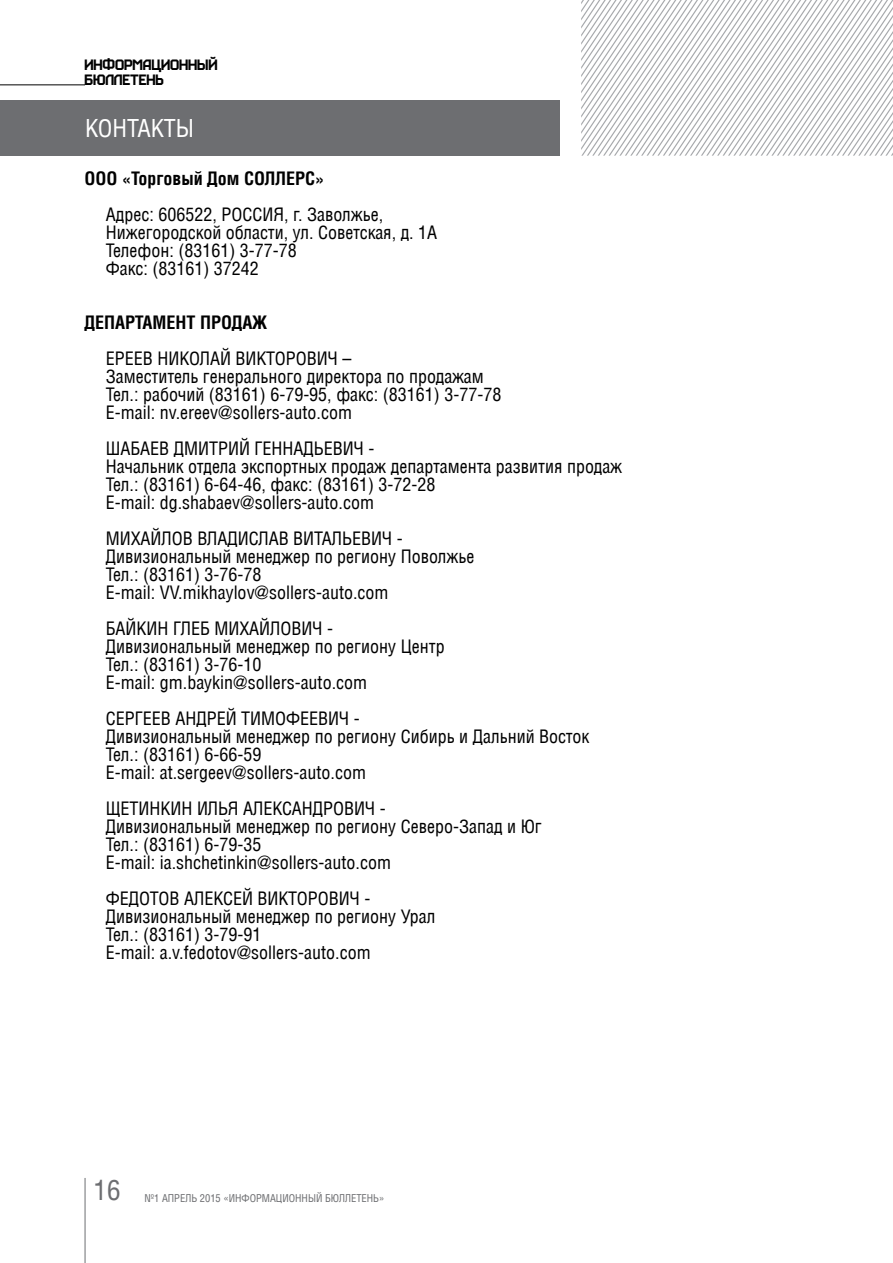
<style>
.page{position:relative;width:893px;height:1263px;background:#fff}
.page>*{position:absolute;margin:0;border:0;box-sizing:border-box;transform-origin:0 0}
.t1{font:27px "AG Letterica Condensed";color:#6d6e71}
.t2{font:24px "AG Letterica Condensed";color:#fff}
.t3{font:18px/18px "AG Letterica Condensed";color:#000}
.t4{font:700 18px "AG Letterica Condensed";color:#000}
.t5{font:15px/15px "Kraft";letter-spacing:-.01em;color:#000}
.t6{font:10.5px "AG Letterica Condensed";color:#6d6e71}
</style>
<div class="page">
<hr style="left:85px;top:1178px;width:1px;height:85px;background:#6d6e71">
<hr style="left:0;top:85px;width:85px;height:1px;background:#000">
<svg style="left:581px;top:0;width:312px;height:156px"></svg>
<div style="left:0;top:100px;width:560px;height:56px;background:#6d6e71"></div>
<p class="t5" style="left:85px;top:57px;width:134px">ИНФОРМАЦИОННЫЙ<br>БЮЛЛЕТЕНЬ</p>
<h2 class="t2" style="left:85px;top:114px;width:110px">КОНТАКТЫ</h2>
<p class="t4" style="left:85px;top:167px;width:241px">ООО «Торговый Дом СОЛЛЕРС»</p>
<p class="t3" style="left:106px;top:205px;width:333px">Адрес: 606522, РОССИЯ, г. Заволжье,<br>Нижегородской области, ул. Советская, д. 1А<br>Телефон: (83161) 3-77-78<br>Факс: (83161) 37242</p>
<p class="t4" style="left:85px;top:311px;width:184px">ДЕПАРТАМЕНТ ПРОДАЖ</p>
<p class="t3" style="left:106px;top:349px;width:397px">ЕРЕЕВ НИКОЛАЙ ВИКТОРОВИЧ –<br>Заместитель генерального директора по продажам Тел.: рабочий (83161) 6-79-95, факс: (83161) 3-77-78<br>E-mail: nv.ereev@sollers-auto.com</p>
<p class="t3" style="left:106px;top:439px;width:518px">ШАБАЕВ ДМИТРИЙ ГЕННАДЬЕВИЧ -<br>Начальник отдела экспортных продаж департамента развития продаж Тел.: (83161) 6-64-46, факс: (83161) 3-72-28<br>E-mail: dg.shabaev@sollers-auto.com</p>
<p class="t3" style="left:106px;top:529px;width:370px">МИХАЙЛОВ ВЛАДИСЛАВ ВИТАЛЬЕВИЧ - Дивизиональный менеджер по региону Поволжье Тел.: (83161) 3-76-78<br>E-mail: VV.mikhaylov@sollers-auto.com</p>
<p class="t3" style="left:106px;top:619px;width:340px">БАЙКИН ГЛЕБ МИХАЙЛОВИЧ -<br>Дивизиональный менеджер по региону Центр<br>Тел.: (83161) 3-76-10<br>E-mail: gm.baykin@sollers-auto.com</p>
<p class="t3" style="left:106px;top:709px;width:485px">СЕРГЕЕВ АНДРЕЙ ТИМОФЕЕВИЧ -<br>Дивизиональный менеджер по региону Сибирь и Дальний Восток Тел.: (83161) 6-66-59<br>E-mail: at.sergeev@sollers-auto.com</p>
<p class="t3" style="left:106px;top:799px;width:438px">ЩЕТИНКИН ИЛЬЯ АЛЕКСАНДРОВИЧ -<br>Дивизиональный менеджер по региону Северо-Запад и Юг Тел.: (83161) 6-79-35<br>E-mail: ia.shchetinkin@sollers-auto.com</p>
<p class="t3" style="left:106px;top:889px;width:331px">ФЕДОТОВ АЛЕКСЕЙ ВИКТОРОВИЧ - Дивизиональный менеджер по региону Урал Тел.: (83161) 3-79-91<br>E-mail: a.v.fedotov@sollers-auto.com</p>
<h1 class="t1" style="left:94px;top:1174px;width:29px">16</h1>
<p class="t6" style="left:145px;top:1191px;width:241px">№1 АПРЕЛЬ 2015 «ИНФОРМАЦИОННЫЙ БЮЛЛЕТЕНЬ»</p>
</div>
